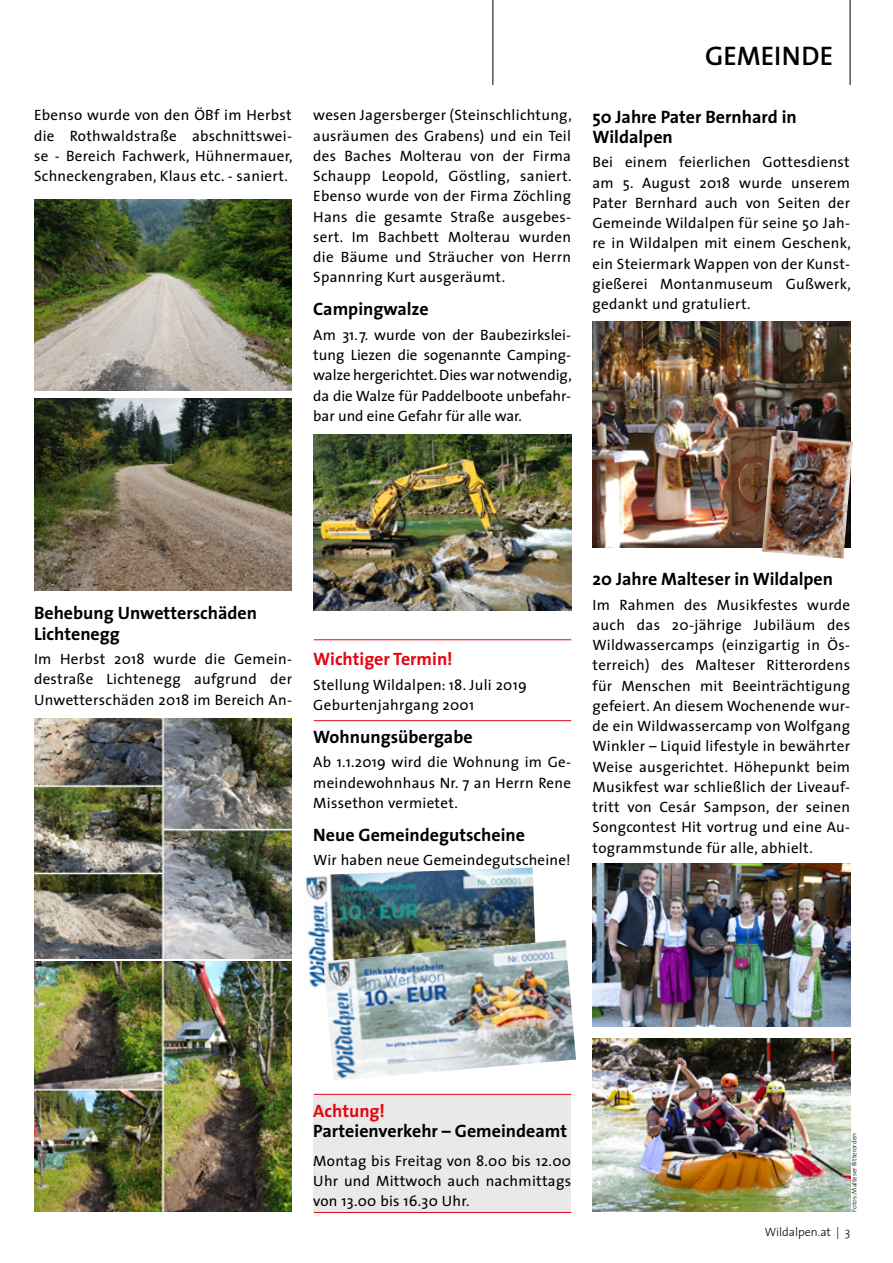
<style>
.page{position:relative;width:893px;height:1263px;background:#fff}
.page>*{position:absolute;margin:0;border:0;box-sizing:border-box;transform-origin:0 0}
.t1{font:600 27px "The Sans";color:#000}
.t2{font:700 18px/20.2px "The Sans";color:#000}
.t3{font:700 18px "The Sans";color:#e30613}
.t4{font:15px/20.2px "The Sans";letter-spacing:.02em;color:#000;text-align:justify}
.t5{font:300 12px "The Sans";color:#000}
.t6{font:300 6.75px "The Sans";color:#000}
</style>
<div class="page">
<hr style="left:850px;top:0;width:1px;height:85px;background:#000">
<hr style="left:492px;top:0;width:1px;height:85px;background:#000">
<div style="left:313px;top:1095px;width:258px;height:118px;background:#e9e9e9"></div>
<hr style="left:314px;top:1094px;width:257px;height:1px;background:#e30613">
<hr style="left:314px;top:1212px;width:257px;height:1px;background:#e30613">
<img style="left:34px;top:199px;width:258px;height:192px">
<img style="left:34px;top:398px;width:258px;height:193px">
<img style="left:313px;top:434px;width:258px;height:176px">
<img style="left:592px;top:864px;width:258px;height:163px">
<img style="left:592px;top:1038px;width:258px;height:174px">
<img style="left:592px;top:321px;width:258px;height:226px">
<img style="left:306px;top:867px;width:230px;height:121px">
<img style="left:323px;top:940px;width:253px;height:141px">
<img style="left:34px;top:961px;width:258px;height:251px">
<hr style="left:314px;top:720px;width:257px;height:1px;background:#e30613">
<img style="left:34px;top:718px;width:258px;height:241px">
<img style="left:762px;top:429px;width:91px;height:129px">
<hr style="left:314px;top:639px;width:257px;height:1px;background:#e30613">
<p class="t4" style="left:34px;top:105px;width:260px">Ebenso wurde von den ÖBf im Herbst die Rothwaldstraße abschnittswei&shy;se - Bereich Fachwerk, Hühnermauer, Schneckengraben, Klaus etc. - saniert.</p>
<p class="t4" style="left:313px;top:105px;width:260px">wesen Jagersberger (Steinschlichtung, ausräumen des Grabens) und ein Teil des Baches Molterau von der Firma Schaupp Leopold, Göstling, saniert.<br>Ebenso wurde von der Firma Zöchling Hans die gesamte Straße ausgebes&shy;sert. Im Bachbett Molterau wurden die Bäume und Sträucher von Herrn Spannring Kurt ausgeräumt.</p>
<p class="t2" style="left:313px;top:299px;width:117px">Campingwalze</p>
<p class="t4" style="left:313px;top:324px;width:260px">Am 31.7. wurde von der Baubezirkslei&shy;tung Liezen die sogenannte Camping&shy;walze hergerichtet. Dies war notwendig, da die Walze für Paddelboote unbefahr&shy;bar und eine Gefahr für alle war.</p>
<h1 class="t1" style="left:705px;top:33px;width:129px">GEMEINDE</h1>
<p class="t2" style="left:592px;top:106px;width:206px">50 Jahre Pater Bernhard in<br>Wildalpen</p>
<p class="t4" style="left:592px;top:152px;width:260px">Bei einem feierlichen Gottesdienst am 5. August 2018 wurde unserem Pater Bernhard auch von Seiten der Gemeinde Wildalpen für seine 50 Jah&shy;re in Wildalpen mit einem Geschenk, ein Steiermark Wappen von der Kunst&shy;gießerei Montanmuseum Gußwerk, gedankt und gratuliert.</p>
<p class="t2" style="left:34px;top:603px;width:225px">Behebung Unwetterschäden<br>Lichtenegg</p>
<p class="t4" style="left:34px;top:648px;width:259px">Im Herbst 2018 wurde die Gemein&shy;destraße Lichtenegg aufgrund der Unwetterschäden 2018 im Bereich An-</p>
<p class="t3" style="left:313px;top:644px;width:141px">Wichtiger Termin!</p>
<p class="t4" style="left:313px;top:674px;width:215px">Stellung Wildalpen: 18. Juli 2019<br>Geburtenjahrgang 2001</p>
<p class="t2" style="left:313px;top:726px;width:161px">Wohnungsübergabe</p>
<p class="t4" style="left:313px;top:752px;width:259px">Ab 1.1.2019 wird die Wohnung im Ge&shy;meindewohnhaus Nr. 7 an Herrn Rene Missethon vermietet.</p>
<p class="t2" style="left:313px;top:824px;width:213px">Neue Gemeindegutscheine</p>
<p class="t4" style="left:313px;top:850px;width:259px">Wir haben neue Gemeindegutscheine!</p>
<p class="t2" style="left:592px;top:568px;width:242px">20 Jahre Malteser in Wildalpen</p>
<p class="t4" style="left:592px;top:594px;width:259px">Im Rahmen des Musikfestes wurde auch das 20-jährige Jubiläum des Wildwassercamps (einzigartig in Ös&shy;terreich) des Malteser Ritterordens für Menschen mit Beeinträchtigung gefeiert. An diesem Wochenende wur&shy;de ein Wildwassercamp von Wolfgang Winkler – Liquid lifestyle in bewährter Weise ausgerichtet. Höhepunkt beim Musikfest war schließlich der Liveauf&shy;tritt von Cesár Sampson, der seinen Songcontest Hit vortrug und eine Au&shy;togrammstunde für alle, abhielt.</p>
<p class="t3" style="left:313px;top:1096px;width:73px">Achtung!</p>
<p class="t2" style="left:313px;top:1120px;width:255px">Parteienverkehr – Gemeindeamt</p>
<p class="t4" style="left:313px;top:1150px;width:259px">Montag bis Freitag von 8.00 bis 12.00<br>Uhr und Mittwoch auch nachmittags von 13.00 bis 16.30 Uhr.</p>
<p class="t6" style="left:848px;top:1212px;width:80px;rotate:-90deg">Fotos: Malteser Ritterorden</p>
<p class="t5" style="left:765px;top:1222px;width:87px">Wildalpen.at | 3</p>
</div>
